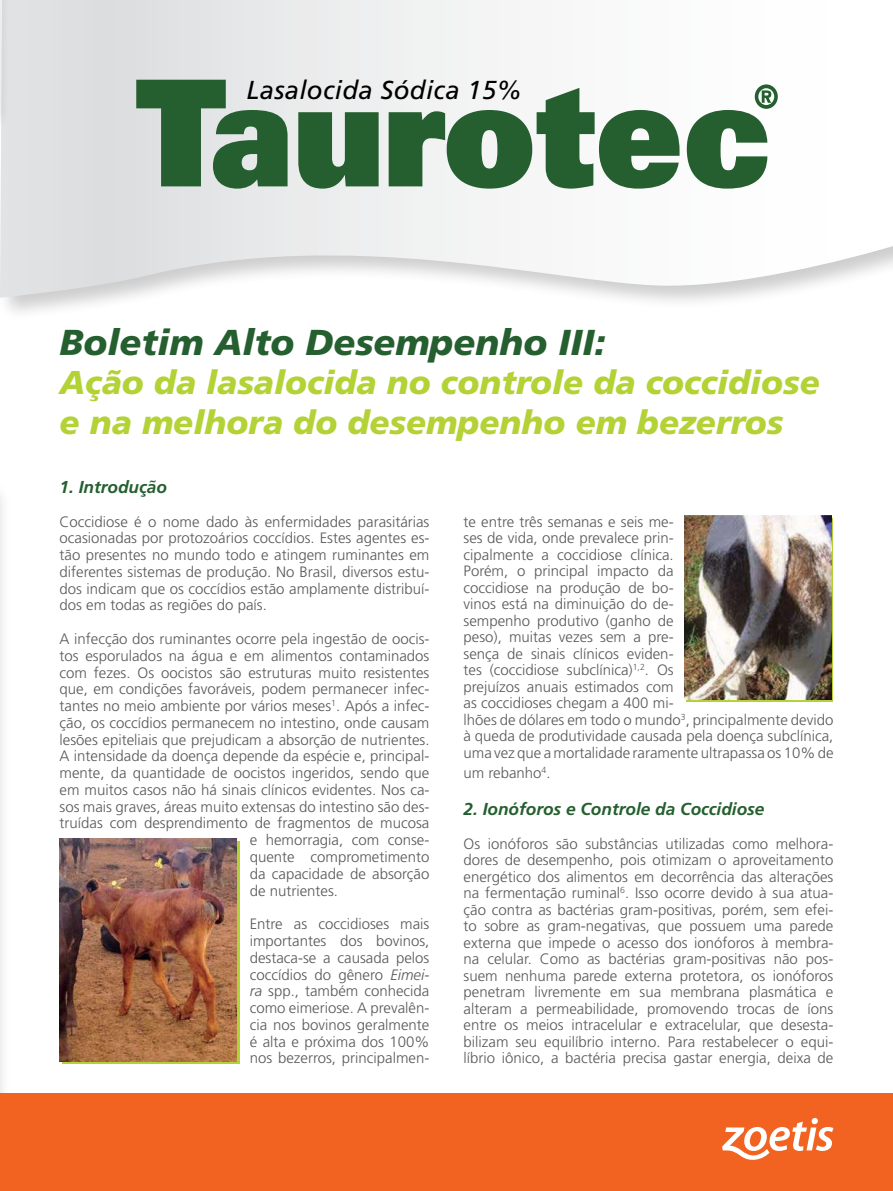
<style>
.page{position:relative;width:893px;height:1191px;background:#fff}
.page>*{position:absolute;margin:0;border:0;box-sizing:border-box;transform-origin:0 0}
.t1{font:italic 900 36px "Frutiger LT Std";color:#255f2f}
.t2{font:italic 900 33px/39.6px "Frutiger LT Std";color:#b3d235}
.t3{font:italic 25.95px "Frutiger LT Std";letter-spacing:.01em;color:#000}
.t4{font:italic 700 17.25px "Frutiger LT Std";color:#255f2f}
.t5{font:300 15px/16.5px "Frutiger LT Std";color:#58595b;text-align:justify}
.s1{font-style:italic}
</style>
<div class="page">
<svg style="left:0;top:0;width:893px;height:298px"></svg>
<div style="left:0;top:1093px;width:893px;height:98px;background:#f26322"></div>
<svg style="left:722px;top:1118px;width:111px;height:42px"></svg>
<svg style="left:136px;top:80px;width:152px;height:109px;background:#6e9275"></svg>
<svg style="left:298px;top:112px;width:81px;height:77px;background:#46774f"></svg>
<svg style="left:389px;top:88px;width:290px;height:101px"></svg>
<svg style="left:687px;top:84px;width:91px;height:105px"></svg>
<svg style="left:62px;top:841px;width:177px;height:222px"></svg>
<img style="left:60px;top:838px;width:177px;height:223px">
<img style="left:684px;top:516px;width:147px;height:184px">
<div style="left:0;top:480px;width:11px;height:696px;background:#fafafa"></div>
<hr style="left:0;top:507px;width:1px;height:668px;background:#efefef">
<div style="left:0;top:0;width:11px;height:133px;background:#dedfe0"></div>
<svg style="left:0;top:0;width:1px;height:132px"></svg>
<div style="left:0;top:1093px;width:20px;height:98px;background:#f26322"></div>
<h3 class="t3" style="left:246px;top:75px;width:278px">Lasalocida Sódica 15%</h3>
<h1 class="t1" style="left:60px;top:320px;width:548px">Boletim Alto Desempenho III:</h1>
<h2 class="t2" style="left:60px;top:363px;width:762px">Ação da lasalocida no controle da coccidiose e na melhora do desempenho em bezerros</h2>
<p class="t4" style="left:60px;top:476px;width:109px">1. Introdução</p>
<p class="t5" style="left:60px;top:513px;width:371px">Coccidiose é o nome dado às enfermidades parasitárias ocasionadas por protozoários coccídios. Estes agentes es&shy;tão presentes no mundo todo e atingem ruminantes em diferentes sistemas de produção. No Brasil, diversos estu&shy;dos indicam que os coccídios estão amplamente distribuí&shy;dos em todas as regiões do país.</p>
<p class="t5" style="left:60px;top:631px;width:371px">A infecção dos ruminantes ocorre pela ingestão de oocis-</p>
<p class="t5" style="left:60px;top:647px;width:371px">tos esporulados na água e em alimentos contaminados</p>
<p class="t5" style="left:60px;top:664px;width:371px">com fezes. Os oocistos são estruturas muito resistentes</p>
<p class="t5" style="left:60px;top:681px;width:371px">que, em condições favoráveis, podem permanecer infec-</p>
<p class="t5" style="left:60px;top:698px;width:371px">tantes no meio ambiente por vários meses<sup>1</sup>. Após a infec-</p>
<p class="t5" style="left:60px;top:714px;width:371px">ção, os coccídios permanecem no intestino, onde causam</p>
<p class="t5" style="left:60px;top:731px;width:371px">lesões epiteliais que prejudicam a absorção de nutrientes.</p>
<p class="t5" style="left:60px;top:748px;width:371px">A intensidade da doença depende da espécie e, principal-</p>
<p class="t5" style="left:60px;top:765px;width:371px">mente, da quantidade de oocistos ingeridos, sendo que</p>
<p class="t5" style="left:60px;top:781px;width:371px">em muitos casos não há sinais clínicos evidentes. Nos ca-</p>
<p class="t5" style="left:60px;top:798px;width:371px">sos mais graves, áreas muito extensas do intestino são des-</p>
<p class="t5" style="left:60px;top:815px;width:371px">truídas com desprendimento de fragmentos de mucosa</p>
<p class="t5" style="left:250px;top:832px;width:181px">e hemorragia, com conse-</p>
<p class="t5" style="left:250px;top:848px;width:181px">quente comprometimento</p>
<p class="t5" style="left:250px;top:865px;width:181px">da capacidade de absorção</p>
<p class="t5" style="left:250px;top:882px;width:90px">de nutrientes.</p>
<p class="t5" style="left:250px;top:916px;width:181px">Entre as coccidioses mais importantes dos bovinos, destaca-se a causada pelos coccídios do gênero <span class="s1">Eimei&shy;ra</span> spp., também conhecida como eimeriose. A prevalên&shy;cia nos bovinos geralmente é alta e próxima dos 100% nos bezerros, principalmen-</p>
<p class="t5" style="left:463px;top:513px;width:371px;text-align:left">te entre três semanas e seis me-<br>ses de vida, onde prevalece prin-<br>cipalmente a coccidiose clínica.<br>Porém, o principal impacto da<br>coccidiose na produção de bo-<br>vinos está na diminuição do de-<br>sempenho produtivo (ganho de<br>peso), muitas vezes sem a pre-<br>sença de sinais clínicos eviden-<br>tes (coccidiose subclínica)<sup>1,2</sup>. Os<br>prejuízos anuais estimados com<br>as coccidioses chegam a 400 mi-<br>lhões de dólares em todo o mundo<sup>3</sup>, principalmente devido à queda de produtividade causada pela doença subclínica, uma vez que a mortalidade raramente ultrapassa os 10% de</p>
<p class="t5" style="left:463px;top:764px;width:89px">um rebanho<sup>4</sup>.</p>
<p class="t4" style="left:463px;top:799px;width:302px">2. Ionóforos e Controle da Coccidiose</p>
<p class="t5" style="left:463px;top:835px;width:371px">Os ionóforos são substâncias utilizadas como melhora&shy;dores de desempenho, pois otimizam o aproveitamento energético dos alimentos em decorrência das alterações na fermentação ruminal<sup>6</sup>. Isso ocorre devido à sua atua&shy;ção contra as bactérias gram-positivas, porém, sem efei&shy;to sobre as gram-negativas, que possuem uma parede externa que impede o acesso dos ionóforos à membra&shy;na celular. Como as bactérias gram-positivas não pos&shy;suem nenhuma parede externa protetora, os ionóforos penetram livremente em sua membrana plasmática e alteram a permeabilidade, promovendo trocas de íons entre os meios intracelular e extracelular, que desesta&shy;bilizam seu equilíbrio interno. Para restabelecer o equi&shy;líbrio iônico, a bactéria precisa gastar energia, deixa de</p>
</div>
